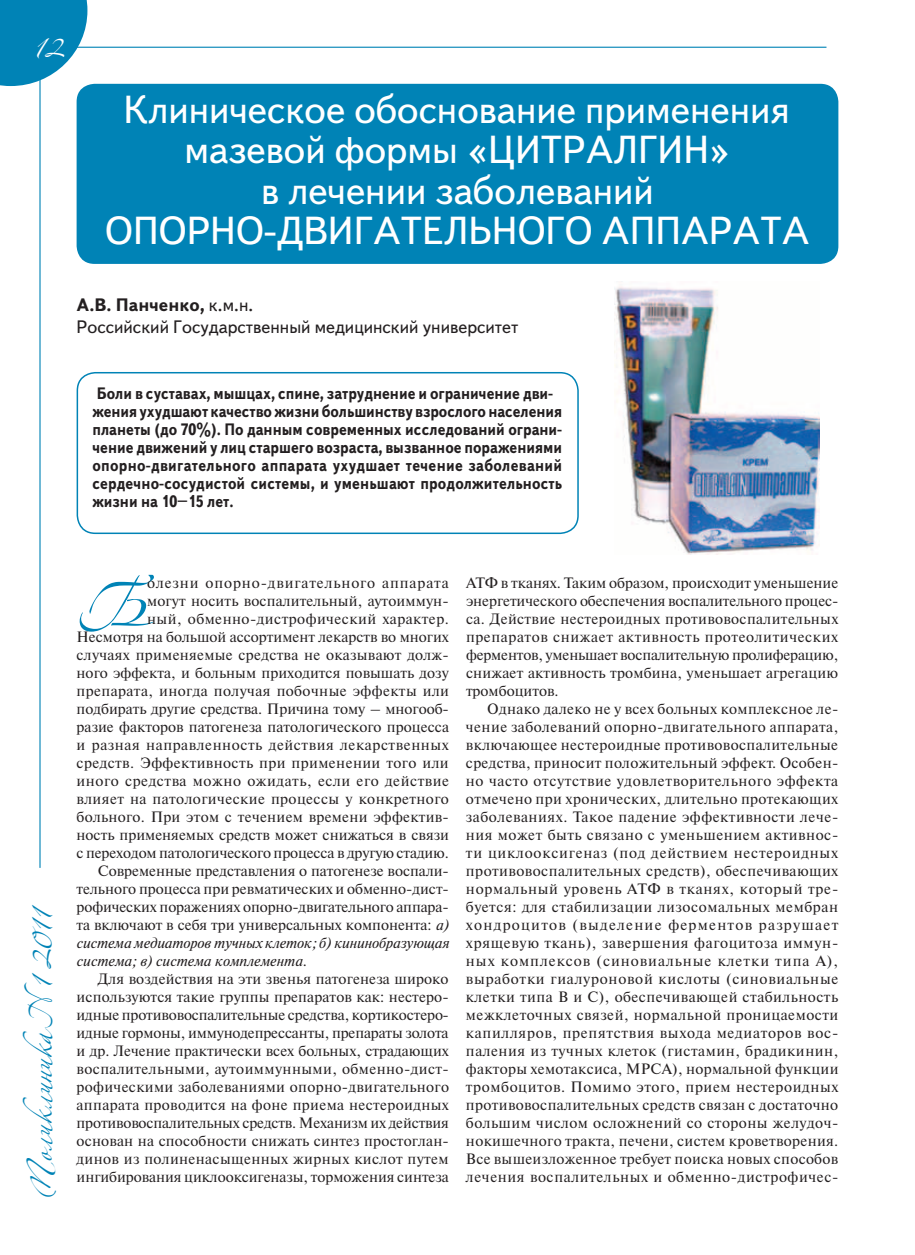
<style>
.page{position:relative;width:915px;height:1255px;background:#fff}
.page>*{position:absolute;margin:0;border:0;box-sizing:border-box;transform-origin:0 0}
.t1{font:82.65px "Zeferino One";color:#0083b6}
.t2{font:45px "Zeferino One";color:#0083b6}
.t3{font:45px "Zeferino One";color:#fff}
.t4{font:39px/40.5px "Text Book C";color:#fff;text-align:center}
.t5{font:18px/21.6px "Text Book C";color:#231f20}
.t6{font:700 16.5px/18px "Text Book C";color:#231f20;scale:.9 1}
.t7{font:15px/18px "Newton C";letter-spacing:.005em;color:#231f20;text-align:justify}
.t8{font:15px "Newton C";letter-spacing:.025em;color:#231f20}
.t9{font:italic 15px "Newton C";letter-spacing:-.005em;color:#231f20}
.t10{font:15px "Newton C";letter-spacing:.04em;color:#231f20}
.t11{font:15px "Newton C";letter-spacing:.035em;color:#231f20}
.t12{font:15px "Newton C";letter-spacing:.03em;color:#231f20}
.t13{font:15px "Newton C";letter-spacing:.06em;color:#231f20}
.s1{font-weight:700}
.s2{font-style:italic}
</style>
<div class="page">
<svg style="left:0;top:0;width:87px;height:86px"></svg>
<hr style="left:60px;top:47px;width:766px;height:1px;background:#0083b6">
<hr style="left:39px;top:64px;width:2px;height:803px;background:#0083b6">
<div style="left:77px;top:84px;width:761px;height:180px;background:#0083b6;border-radius:18px"></div>
<div style="left:77px;top:372px;width:501px;height:162px;border:2px solid #0083b6;border-radius:18px"></div>
<img style="left:614px;top:286px;width:205px;height:268px">
<h2 class="t3" style="left:33px;top:15px;width:31px">12</h2>
<h3 class="t4" style="left:105px;top:90px;width:705px">Клиническое обоснование применения мазевой формы «ЦИТРАЛГИН»<br>в лечении заболеваний<br>ОПОРНО-ДВИГАТЕЛЬНОГО АППАРАТА</h3>
<p class="t5" style="left:77px;top:294px;width:443px"><span class="s1">А.В. Панченко,</span> к.м.н.<br>Российский Государственный медицинский университет</p>
<p class="t6" style="left:92px;top:384px;width:523px">Боли в суставах, мышцах, спине, затруднение и ограничение дви&shy;жения ухудшают качество жизни большинству взрослого населения планеты (до 70%). По данным современных исследований ограни&shy;чение движений у лиц старшего возраста, вызванное поражениями опорно-двигательного аппарата ухудшает течение заболеваний сердечно-сосудистой системы, и уменьшают продолжительность жизни на 10–15 лет.</p>
<h2 class="t2" style="left:9px;top:1198px;width:295px;rotate:-90deg">Поликлиника N1 2011</h2>
<h1 class="t1" style="left:77px;top:547px;width:75px">Б</h1>
<p class="t13" style="left:147px;top:574px;width:303px">олезни опорно-двигательного аппарата</p>
<p class="t7" style="left:147px;top:592px;width:303px">могут носить воспалительный, аутоиммун-</p>
<p class="t12" style="left:147px;top:610px;width:303px">ный, обменно-дистрофический характер.</p>
<p class="t7" style="left:77px;top:628px;width:374px">Несмотря на большой ассортимент лекарств во многих</p>
<p class="t7" style="left:77px;top:646px;width:374px">случаях применяемые средства не оказывают долж-</p>
<p class="t7" style="left:77px;top:664px;width:373px">ного эффекта, и больным приходится повышать дозу</p>
<p class="t8" style="left:77px;top:682px;width:374px">препарата, иногда получая побочные эффекты или</p>
<p class="t7" style="left:77px;top:700px;width:374px">подбирать другие средства. Причина тому – многооб-</p>
<p class="t7" style="left:77px;top:718px;width:374px">разие факторов патогенеза патологического процесса</p>
<p class="t10" style="left:77px;top:736px;width:374px">и разная направленность действия лекарственных</p>
<p class="t8" style="left:77px;top:754px;width:373px">средств. Эффективность при применении того или</p>
<p class="t11" style="left:77px;top:772px;width:374px">иного средства можно ожидать, если его действие</p>
<p class="t8" style="left:77px;top:790px;width:373px">влияет на патологические процессы у конкретного</p>
<p class="t7" style="left:77px;top:808px;width:374px">больного. При этом с течением времени эффектив-</p>
<p class="t7" style="left:77px;top:826px;width:374px">ность применяемых средств может снижаться в связи</p>
<p class="t7" style="left:77px;top:844px;width:373px">с переходом патологического процесса в другую стадию.</p>
<p class="t7" style="left:98px;top:862px;width:352px">Современные представления о патогенезе воспали-</p>
<p class="t7" style="left:77px;top:880px;width:374px">тельного процесса при ревматических и обменно-дист-</p>
<p class="t7" style="left:77px;top:898px;width:374px">рофических поражениях опорно-двигательного аппара-</p>
<p class="t7" style="left:77px;top:916px;width:374px">та включают в себя три универсальных компонента: <span class="s2">а)</span></p>
<p class="t9" style="left:77px;top:934px;width:374px">система медиаторов тучных клеток; б) кининобразующая</p>
<p class="t9" style="left:77px;top:952px;width:232px">система; в) система комплемента.</p>
<p class="t7" style="left:77px;top:970px;width:374px;text-indent:21px">Для воздействия на эти звенья патогенеза широко используются такие группы препаратов как: нестеро&shy;идные противовоспалительные средства, кортикостеро&shy;идные гормоны, иммунодепрессанты, препараты золота и др. Лечение практически всех больных, страдающих воспалительными, аутоиммунными, обменно-дист&shy;рофическими заболеваниями опорно-двигательного аппарата проводится на фоне приема нестероидных противовоспалительных средств. Механизм их действия основан на способности снижать синтез простоглан&shy;динов из полиненасыщенных жирных кислот путем ингибирования циклооксигеназы, торможения синтеза</p>
<p class="t7" style="left:466px;top:574px;width:374px">АТФ в тканях. Таким образом, происходит уменьшение энергетического обеспечения воспалительного процес&shy;са. Действие нестероидных противовоспалительных препаратов снижает активность протеолитических ферментов, уменьшает воспалительную пролиферацию, снижает активность тромбина, уменьшает агрегацию тромбоцитов.</p>
<p class="t7" style="left:466px;top:700px;width:374px;text-indent:21px">Однако далеко не у всех больных комплексное ле&shy;чение заболеваний опорно-двигательного аппарата, включающее нестероидные противовоспалительные средства, приносит положительный эффект. Особен&shy;но часто отсутствие удовлетворительного эффекта отмечено при хронических, длительно протекающих заболеваниях. Такое падение эффективности лече&shy;ния может быть связано с уменьшением активнос&shy;ти циклооксигеназ (под действием нестероидных противовоспалительных средств), обеспечивающих нормальный уровень АТФ в тканях, который тре&shy;буется: для стабилизации лизосомальных мембран хондроцитов (выделение ферментов разрушает хрящевую ткань), завершения фагоцитоза иммун&shy;ных комплексов (синовиальные клетки типа А), выработки гиалуроновой кислоты (синовиальные клетки типа В и С), обеспечивающей стабильность межклеточных связей, нормальной проницаемости капилляров, препятствия выхода медиаторов вос&shy;паления из тучных клеток (гистамин, брадикинин, факторы хемотаксиса, МРСА), нормальной функции тромбоцитов. Помимо этого, прием нестероидных противовоспалительных средств связан с достаточно большим числом осложнений со стороны желудоч&shy;нокишечного тракта, печени, систем кроветворения.<br>Все вышеизложенное требует поиска новых способов лечения воспалительных и обменно-дистрофичес-</p>
</div>
